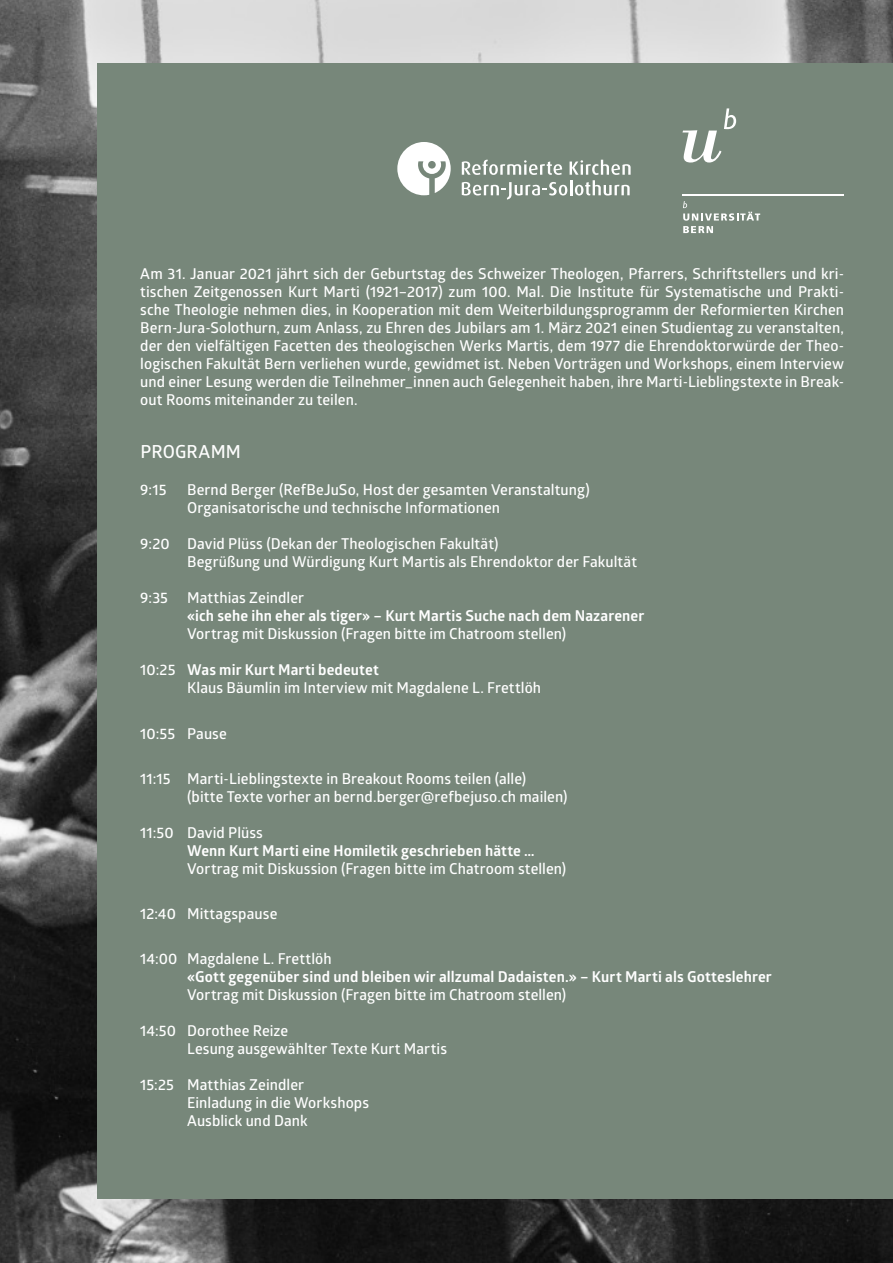
<style>
.page{position:relative;width:893px;height:1263px;background:#fff}
.page>*{position:absolute;margin:0;border:0;box-sizing:border-box;transform-origin:0 0}
.t1{font:600 18px "Glober";letter-spacing:.01em;color:#fff}
.t2{font:600 15px/18px "Glober";letter-spacing:.005em;color:#fff}
.t3{font:700 15px "Glober";letter-spacing:.01em;color:#fff}
.s1{font-weight:600}
</style>
<div class="page">
<img style="left:0;top:0;width:893px;height:1263px">
<div style="left:98px;top:64px;width:795px;height:1135px;background:#77877a"></div>
<svg style="left:682px;top:108px;width:54px;height:55px"></svg>
<hr style="left:683px;top:194px;width:161px;height:2px;background:#fff">
<svg style="left:683px;top:201px;width:77px;height:32px"></svg>
<svg style="left:397px;top:142px;width:54px;height:53px"></svg>
<svg style="left:462px;top:159px;width:169px;height:40px"></svg>
<p class="t2" style="left:140px;top:265px;width:705px">Am 31. Januar 2021 jährt sich der Geburtstag des Schweizer Theologen, Pfarrers, Schriftstellers und kri&shy;tischen Zeitgenossen Kurt Marti (1921–2017) zum 100. Mal. Die Institute für Systematische und Prakti&shy;sche Theologie nehmen dies, in Kooperation mit dem Weiterbildungsprogramm der Reformierten Kirchen Bern-Jura-Solothurn, zum Anlass, zu Ehren des Jubilars am 1. März 2021 einen Studientag zu veranstalten, der den vielfältigen Facetten des theologischen Werks Martis, dem 1977 die Ehrendoktorwürde der Theo&shy;logischen Fakultät Bern verliehen wurde, gewidmet ist. Neben Vorträgen und Workshops, einem Interview und einer Lesung werden die Teilnehmer_innen auch Gelegenheit haben, ihre Marti-Lieblingstexte in Break&shy;out Rooms miteinander zu teilen.</p>
<p class="t1" style="left:140px;top:439px;width:102px">PROGRAMM</p>
<p class="t2" style="left:140px;top:481px;width:28px">9:15</p>
<p class="t2" style="left:187px;top:481px;width:404px">Bernd Berger (RefBeJuSo, Host der gesamten Veranstaltung)</p>
<p class="t2" style="left:187px;top:499px;width:315px">Organisatorische und technische Informationen</p>
<p class="t2" style="left:140px;top:535px;width:360px">9:20 David Plüss (Dekan der Theologischen Fakultät)</p>
<p class="t2" style="left:187px;top:553px;width:451px">Begrüßung und Würdigung Kurt Martis als Ehrendoktor der Fakultät</p>
<p class="t2" style="left:140px;top:589px;width:29px">9:35</p>
<p class="t2" style="left:187px;top:589px;width:119px">Matthias Zeindler</p>
<p class="t3" style="left:187px;top:606px;width:459px">«ich sehe ihn eher als tiger» – Kurt Martis Suche nach dem Nazarener</p>
<p class="t2" style="left:187px;top:625px;width:381px">Vortrag mit Diskussion (Fragen bitte im Chatroom stellen)</p>
<p class="t3" style="left:140px;top:660px;width:240px"><span class="s1">10:25</span> Was mir Kurt Marti bedeutet</p>
<p class="t2" style="left:187px;top:679px;width:356px">Klaus Bäumlin im Interview mit Magdalene L. Frettlöh</p>
<p class="t2" style="left:140px;top:724px;width:88px">10:55 Pause</p>
<p class="t2" style="left:140px;top:769px;width:387px">11:15 Marti-Lieblingstexte in Breakout Rooms teilen (alle)</p>
<p class="t2" style="left:187px;top:787px;width:382px">(bitte Texte vorher an bernd.berger@refbejuso.ch mailen)</p>
<p class="t2" style="left:140px;top:823px;width:124px">11:50 David Plüss</p>
<p class="t3" style="left:187px;top:840px;width:349px">Wenn Kurt Marti eine Homiletik geschrieben hätte …</p>
<p class="t2" style="left:187px;top:859px;width:381px">Vortrag mit Diskussion (Fragen bitte im Chatroom stellen)</p>
<p class="t2" style="left:140px;top:904px;width:139px">12:40 Mittagspause</p>
<p class="t2" style="left:140px;top:949px;width:193px">14:00 Magdalene L. Frettlöh</p>
<p class="t3" style="left:187px;top:966px;width:586px">«Gott gegenüber sind und bleiben wir allzumal Dadaisten.» – Kurt Marti als Gotteslehrer</p>
<p class="t2" style="left:187px;top:985px;width:381px">Vortrag mit Diskussion (Fragen bitte im Chatroom stellen)</p>
<p class="t2" style="left:140px;top:1021px;width:149px">14:50 Dorothee Reize</p>
<p class="t2" style="left:187px;top:1039px;width:261px">Lesung ausgewählter Texte Kurt Martis</p>
<p class="t2" style="left:140px;top:1075px;width:165px">15:25 Matthias Zeindler</p>
<p class="t2" style="left:187px;top:1093px;width:183px">Einladung in die Workshops</p>
<p class="t2" style="left:187px;top:1111px;width:122px">Ausblick und Dank</p>
</div>
